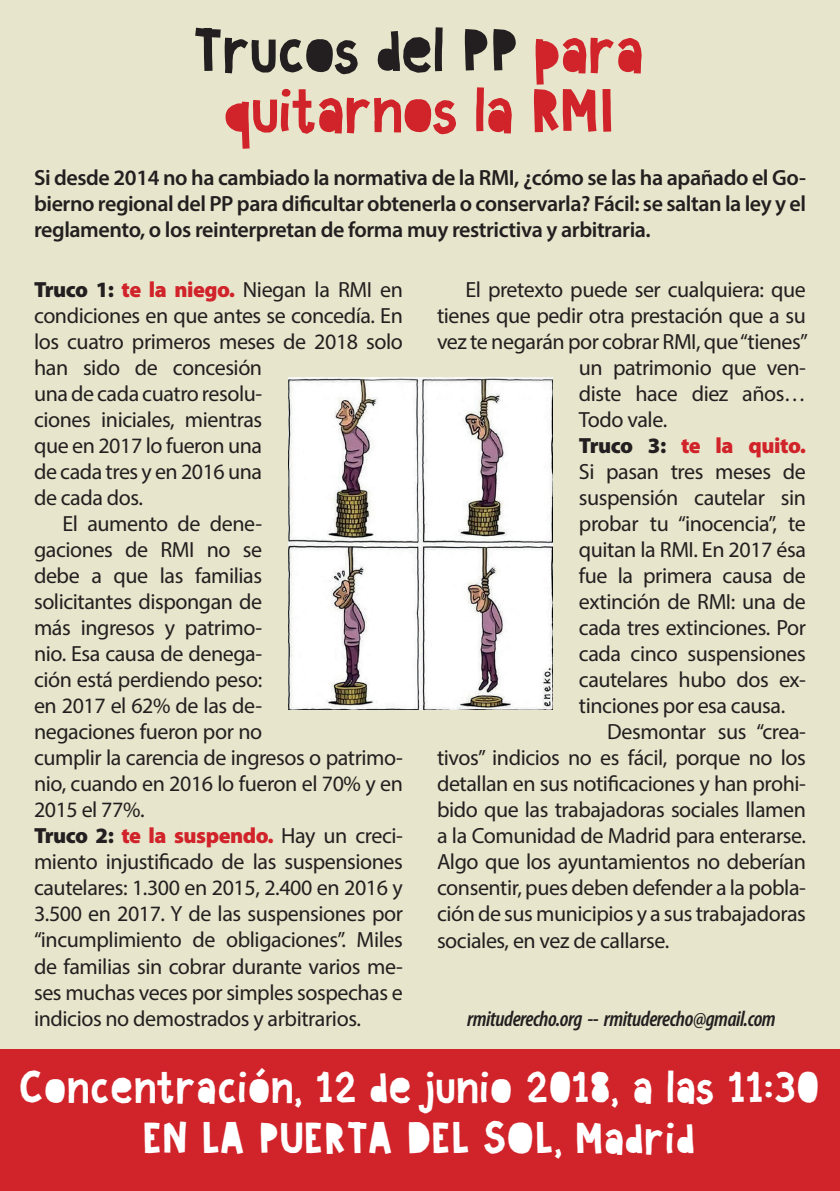
<style>
.page{position:relative;width:840px;height:1191px;background:#fff}
.page>*{position:absolute;margin:0;border:0;box-sizing:border-box;transform-origin:0 0}
.t1{font:58px/60px "Paperland";letter-spacing:-.02em;color:#d1232a;text-align:center}
.t2{font:42px "Paperland";color:#fff}
.t3{font:22px/26px "Myriad Pro";letter-spacing:-.02em;color:#231f20;text-align:justify}
.t4{font:600 22px/26px "Myriad Pro";letter-spacing:-.02em;color:#231f20;text-align:justify}
.t5{font:italic 600 condensed 22px "Myriad Pro";letter-spacing:-.02em;color:#231f20}
.s1{color:#231f20}
.s2{font-weight:900}
.s3{font-weight:900;color:#d1232a}
</style>
<div class="page">
<div style="left:0;top:0;width:839px;height:1191px;background:#e7e5cb"></div>
<div style="left:0;top:1049px;width:839px;height:142px;background:#d1232a"></div>
<img style="left:289px;top:377px;width:263px;height:332px">
<p class="t1" style="left:194px;top:19px;width:452px"><span class="s1">Trucos del PP</span> para quitarnos la RMI</p>
<p class="t4" style="left:34px;top:164px;width:773px">Si desde 2014 no ha cambiado la normativa de la RMI, ¿cómo se las ha apañado el Go&shy;bierno regional del PP para dificultar obtenerla o conservarla? Fácil: se saltan la ley y el reglamento, o los reinterpretan de forma muy restrictiva y arbitraria.</p>
<p class="t3" style="left:34px;top:276px;width:370px;text-align:left"><span class="s2">Truco 1:</span> <span class="s3">te la niego.</span> Niegan la RMI en condiciones en que antes se concedía. En los cuatro primeros meses de 2018 solo han sido de concesión<br>una de cada cuatro resolu-<br>ciones iniciales, mientras<br>que en 2017 lo fueron una<br>de cada tres y en 2016 una<br>de cada dos.</p>
<p class="t3" style="left:34px;top:510px;width:370px;text-align:left;text-indent:28px">El aumento de dene-<br>gaciones de RMI no se<br>debe a que las familias<br>solicitantes dispongan de<br>más ingresos y patrimo-<br>nio. Esa causa de denega-<br>ción está perdiendo peso:<br>en 2017 el 62% de las de-<br>negaciones fueron por no<br>cumplir la carencia de ingresos o patrimo&shy;nio, cuando en 2016 lo fueron el 70% y en<br>2015 el 77%.</p>
<p class="t3" style="left:34px;top:822px;width:370px"><span class="s2">Truco 2:</span> <span class="s3">te la suspendo.</span> Hay un creci&shy;miento injustificado de las suspensiones cautelares: 1.300 en 2015, 2.400 en 2016 y 3.500 en 2017. Y de las suspensiones por “incumplimiento de obligaciones”. Miles de familias sin cobrar durante varios me&shy;ses muchas veces por simples sospechas e indicios no demostrados y arbitrarios.</p>
<p class="t3" style="left:465px;top:276px;width:342px">El pretexto puede ser cualquiera: que</p>
<p class="t3" style="left:437px;top:302px;width:370px">tienes que pedir otra prestación que a su</p>
<p class="t3" style="left:437px;top:328px;width:372px">vez te negarán por cobrar RMI, que “tienes”</p>
<p class="t3" style="left:578px;top:354px;width:228px">un patrimonio que ven-</p>
<p class="t3" style="left:578px;top:380px;width:228px">diste hace diez años…</p>
<p class="t3" style="left:578px;top:406px;width:90px">Todo vale.</p>
<p class="t3" style="left:578px;top:432px;width:228px"><span class="s2">Truco 3:</span> <span class="s3">te la quito.<br></span>Si pasan tres meses de suspensión cautelar sin probar tu “inocencia”, te quitan la RMI. En 2017 ésa fue la primera causa de extinción de RMI: una de cada tres extinciones. Por cada cinco suspensiones cautelares hubo dos ex&shy;tinciones por esa causa.</p>
<p class="t3" style="left:437px;top:718px;width:370px;text-indent:170px">Desmontar sus “crea&shy;tivos” indicios no es fácil, porque no los detallan en sus notificaciones y han prohi&shy;bido que las trabajadoras sociales llamen a la Comunidad de Madrid para enterarse.<br>Algo que los ayuntamientos no deberían consentir, pues deben defender a la pobla&shy;ción de sus municipios y a sus trabajadoras sociales, en vez de callarse.</p>
<p class="t5" style="left:467px;top:1005px;width:310px">rmituderecho.org -- rmituderecho@gmail.com</p>
<p class="t2" style="left:19px;top:1057px;width:802px">Concentración, 12 de junio 2018, a las 11:30</p>
<p class="t2" style="left:144px;top:1108px;width:553px">EN LA PUERTA DEL SOL, Madrid</p>
</div>
